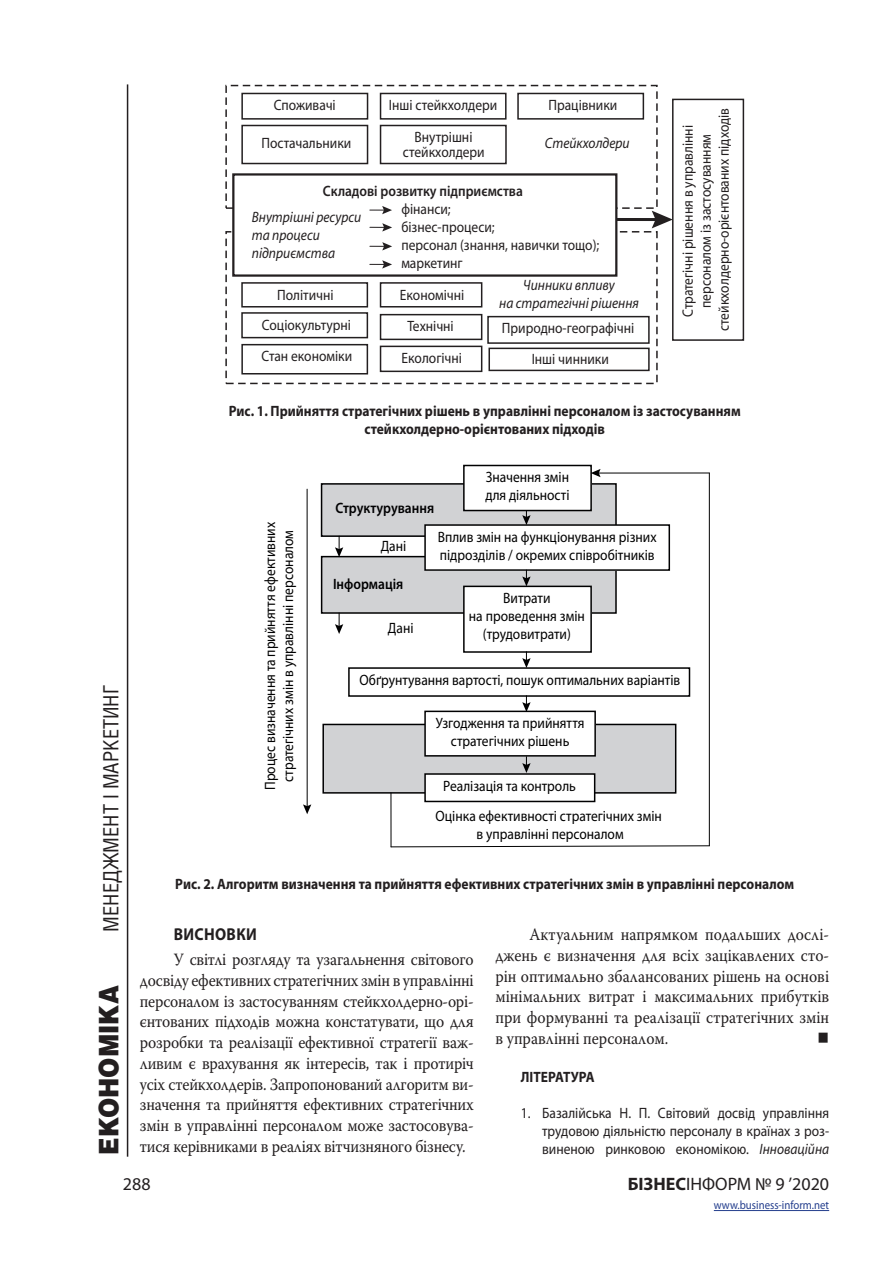
<style>
.page{position:relative;width:893px;height:1263px;background:#fff}
.page>*{position:absolute;margin:0;border:0;box-sizing:border-box;transform-origin:0 0}
.t1{font:900 27px "Helios";color:#231f20;scale:.9 1}
.t2{font:21px "Helios Cond";color:#231f20}
.t3{font:18px "Myriad Pro";color:#231f20}
.Osnova{font:17.25px/20.7px "Warnock Pro";color:#231f20;text-align:justify;scale:.9 1}
.Glavka{font:700 17.25px "Myriad Pro";letter-spacing:.02em;color:#231f20;scale:.9 1}
.Osnova-2{font:17.25px "Wingdings";color:#231f20;scale:.9 1}
.Literat{font:15px/18px "Myriad Pro";color:#231f20;text-align:center;scale:.9 1}
.t4{font:15px/18px "Myriad Pro";color:#000001;text-align:center;scale:.9 1}
.Title_table{font:700 15px/18px "Myriad Pro";color:#231f20;text-align:center;scale:.9 1}
.t5{font:italic 15px/18px "Myriad Pro";color:#231f20;text-align:center;scale:.9 1}
.t6{font:600 15px "Myriad Pro";color:#231f20;scale:.9 1}
.t7{font:600 15px "Myriad Pro";color:#000001;scale:.9 1}
.Literat-2{font:700 15px "Myriad Pro";color:#231f20;scale:.9 1}
.t8{font:12px "Myriad Pro";color:#253f8e;scale:.9 1}
.s1{font-style:italic}
.s2{font-weight:700}
</style>
<div class="page">
<hr style="left:127px;top:84px;width:1px;height:1073px;background:#231f20">
<hr style="left:714px;top:1210px;width:115px;height:1px;background:#253f8e">
<div style="left:225px;top:231px;width:433px;height:153px;border:2px dashed #231f20"></div>
<div style="left:225px;top:85px;width:433px;height:124px;border:2px dashed #231f20"></div>
<div style="left:233px;top:174px;width:383px;height:102px;background:#fff"></div>
<div style="left:232px;top:173px;width:385px;height:104px;border:2px solid #231f20"></div>
<svg style="left:370px;top:260px;width:22px;height:9px"></svg>
<svg style="left:370px;top:242px;width:22px;height:8px"></svg>
<svg style="left:370px;top:223px;width:22px;height:9px"></svg>
<svg style="left:370px;top:206px;width:22px;height:8px"></svg>
<div style="left:241px;top:93px;width:127px;height:27px;border:2px solid #231f20"></div>
<div style="left:380px;top:93px;width:127px;height:27px;border:2px solid #231f20"></div>
<div style="left:241px;top:125px;width:127px;height:39px;border:2px solid #231f20"></div>
<div style="left:517px;top:93px;width:127px;height:27px;border:2px solid #231f20"></div>
<div style="left:380px;top:125px;width:127px;height:39px;border:2px solid #231f20"></div>
<div style="left:241px;top:282px;width:127px;height:25px;border:2px solid #231f20"></div>
<div style="left:241px;top:312px;width:127px;height:26px;border:2px solid #231f20"></div>
<div style="left:487px;top:316px;width:163px;height:28px;border:2px solid #231f20"></div>
<div style="left:380px;top:282px;width:102px;height:25px;border:2px solid #231f20"></div>
<div style="left:380px;top:314px;width:102px;height:26px;border:2px solid #231f20"></div>
<div style="left:380px;top:346px;width:102px;height:26px;border:2px solid #231f20"></div>
<div style="left:241px;top:344px;width:127px;height:30px;border:2px solid #231f20"></div>
<hr style="left:616px;top:218px;width:42px;height:3px;background:#231f20">
<svg style="left:652px;top:211px;width:20px;height:17px"></svg>
<div style="left:672px;top:99px;width:72px;height:242px;border:2px solid #231f20"></div>
<div style="left:488px;top:348px;width:162px;height:23px;border:2px solid #231f20"></div>
<div style="left:322px;top:484px;width:294px;height:52px;background:#d1d2d4"></div>
<div style="left:321px;top:483px;width:296px;height:54px;border:2px solid #000001"></div>
<div style="left:322px;top:557px;width:294px;height:56px;background:#d1d2d4"></div>
<div style="left:321px;top:556px;width:296px;height:58px;border:2px solid #000001"></div>
<div style="left:323px;top:724px;width:353px;height:69px;background:#d1d2d4"></div>
<div style="left:322px;top:724px;width:354px;height:70px;border:2px solid #000001"></div>
<div style="left:464px;top:586px;width:127px;height:66px;background:#fff"></div>
<div style="left:463px;top:586px;width:129px;height:67px;border:2px solid #000001"></div>
<div style="left:348px;top:667px;width:342px;height:30px;border:2px solid #000001"></div>
<div style="left:425px;top:711px;width:170px;height:45px;background:#fff"></div>
<div style="left:424px;top:711px;width:172px;height:46px;border:2px solid #000001"></div>
<div style="left:426px;top:774px;width:169px;height:27px;background:#fff"></div>
<div style="left:424px;top:773px;width:171px;height:29px;border:2px solid #000001"></div>
<hr style="left:307px;top:489px;width:1px;height:318px;background:#000001">
<svg style="left:303px;top:804px;width:8px;height:10px"></svg>
<hr style="left:391px;top:793px;width:1px;height:54px;background:#000001">
<svg style="left:390px;top:845px;width:320px;height:3px"></svg>
<hr style="left:709px;top:473px;width:1px;height:373px;background:#000001">
<hr style="left:597px;top:473px;width:112px;height:1px;background:#000001">
<svg style="left:335px;top:536px;width:8px;height:21px"></svg>
<svg style="left:335px;top:613px;width:8px;height:21px"></svg>
<svg style="left:424px;top:464px;width:247px;height:122px"></svg>
<svg style="left:522px;top:652px;width:9px;height:16px"></svg>
<svg style="left:522px;top:696px;width:9px;height:16px"></svg>
<svg style="left:522px;top:757px;width:9px;height:16px"></svg>
<p class="Literat" style="left:274px;top:96px;width:70px">Споживачі</p>
<p class="Literat" style="left:389px;top:96px;width:122px">Інші стейкхолдери</p>
<p class="Literat" style="left:261px;top:134px;width:101px">Постачальники</p>
<p class="Literat" style="left:548px;top:96px;width:78px">Працівники</p>
<p class="Literat" style="left:403px;top:129px;width:92px;line-height:14.9px">Внутрішні стейкхолдери</p>
<p class="t5" style="left:545px;top:134px;width:96px">Стейкхолдери</p>
<p class="t6" style="left:323px;top:181px;width:224px">Складові розвитку підприємства</p>
<p class="t5" style="left:252px;top:208px;width:123px;text-align:left">Внутрішні ресурси та процеси підприємства</p>
<p class="Literat" style="left:401px;top:200px;width:221px;text-align:left">фінанси;<br>бізнес-процеси;<br>персонал (знання, навички тощо); маркетинг</p>
<p class="Literat" style="left:262px;top:279px;width:100px;line-height:30.2px">Політичні<br>Соціокультурні</p>
<p class="Literat" style="left:400px;top:278px;width:73px;line-height:31.8px">Економічні<br>Технічні</p>
<p class="t5" style="left:499px;top:276px;width:157px">Чинники впливу<br>на стратегічні рішення</p>
<p class="Literat" style="left:502px;top:319px;width:149px">Природно-географічні</p>
<p class="Literat" style="left:262px;top:347px;width:102px">Стан економіки</p>
<p class="Literat" style="left:402px;top:349px;width:69px">Екологічні</p>
<p class="Literat" style="left:532px;top:349px;width:87px">Інші чинники</p>
<p class="Literat" style="left:679px;top:331px;width:249px;rotate:-90deg">Стратегічні рішення в управлінні персоналом із застосуванням стейкхолдерно-орієнтованих підходів</p>
<p class="t2" style="left:98px;top:931px;width:248px;rotate:-90deg">МЕНЕДЖМЕНТ І МАРКЕТИНГ</p>
<h1 class="t1" style="left:92px;top:1154px;width:189px;rotate:-90deg">ЕКОНОМІКА</h1>
<p class="Title_table" style="left:229px;top:401px;width:570px">Рис. 1. Прийняття стратегічних рішень в управлінні персоналом із застосуванням стейкхолдерно-орієнтованих підходів</p>
<p class="t4" style="left:261px;top:790px;width:299px;rotate:-90deg">Процес визначення та прийняття ефективних стратегічних змін в управлінні персоналом</p>
<p class="t4" style="left:485px;top:468px;width:95px;text-align:left">Значення змін для діяльності</p>
<p class="t4" style="left:438px;top:528px;width:245px;text-align:left">Вплив змін на функціонування різних підрозділів / окремих співробітників</p>
<p class="t4" style="left:469px;top:589px;width:130px">Витрати<br>на проведення змін (трудовитрати)</p>
<p class="t4" style="left:360px;top:670px;width:358px">Обґрунтування вартості, пошук оптимальних варіантів</p>
<p class="t4" style="left:436px;top:714px;width:167px">Узгодження та прийняття стратегічних рішень</p>
<p class="t4" style="left:436px;top:770px;width:253px;line-height:30.3px;text-align:left;text-indent:8px">Реалізація та контроль<br>Оцінка ефективності стратегічних змін</p>
<p class="t4" style="left:477px;top:825px;width:165px">в управлінні персоналом</p>
<p class="t7" style="left:336px;top:498px;width:111px">Структурування</p>
<p class="t4" style="left:381px;top:536px;width:30px">Дані</p>
<p class="t7" style="left:333px;top:574px;width:80px">Інформація</p>
<p class="t4" style="left:388px;top:619px;width:30px">Дані</p>
<p class="t4" style="left:467px;top:717px;width:73px;line-height:15.1px">Стратегічні ріше ня</p>
<p class="Title_table" style="left:175px;top:874px;width:689px">Рис. 2. Алгоритм визначення та прийняття ефективних стратегічних змін в управлінні персоналом</p>
<p class="Glavka" style="left:174px;top:923px;width:94px">ВИСНОВКИ</p>
<p class="Osnova" style="left:140px;top:949px;width:372px;text-indent:34px">У світлі розгляду та узагальнення світового досвіду ефективних стратегічних змін в управлінні персоналом із застосуванням стейкхолдерно-орі&shy;єнтованих підходів можна констатувати, що для розробки та реалізації ефективної стратегії важ&shy;ливим є врахування як інтересів, так і протиріч усіх стейкхолдерів. Запропонований алгоритм ви&shy;значення та прийняття ефективних стратегічних змін в управлінні персоналом може застосовува&shy;тися керівниками в реаліях вітчизняного бізнесу.</p>
<p class="Osnova" style="left:495px;top:924px;width:372px;text-indent:34px">Актуальним напрямком подальших дослі&shy;джень є визначення для всіх зацікавлених сто&shy;рін оптимально збалансованих рішень на основі мінімальних витрат і максимальних прибутків при формуванні та реалізації стратегічних змін в управлінні персоналом.</p>
<p class="Osnova-2" style="left:818px;top:1028px;width:14px">■</p>
<p class="Literat-2" style="left:521px;top:1067px;width:83px">ЛІТЕРАТУРА</p>
<p class="Literat" style="left:542px;top:1104px;width:320px;text-align:justify;text-indent:-21px">1. Базалійська Н. П. Світовий досвід управління трудовою діяльністю персоналу в країнах з роз&shy;виненою ринковою економікою. <span class="s1">Інноваційна</span></p>
<p class="t3" style="left:123px;top:1173px;width:29px">288</p>
<p class="t3" style="left:628px;top:1173px;width:203px"><span class="s2">БІЗНЕС</span>ІНФОРМ № 9 ’2020</p>
<p class="t8" style="left:714px;top:1198px;width:130px">www.business-inform.net</p>
</div>
